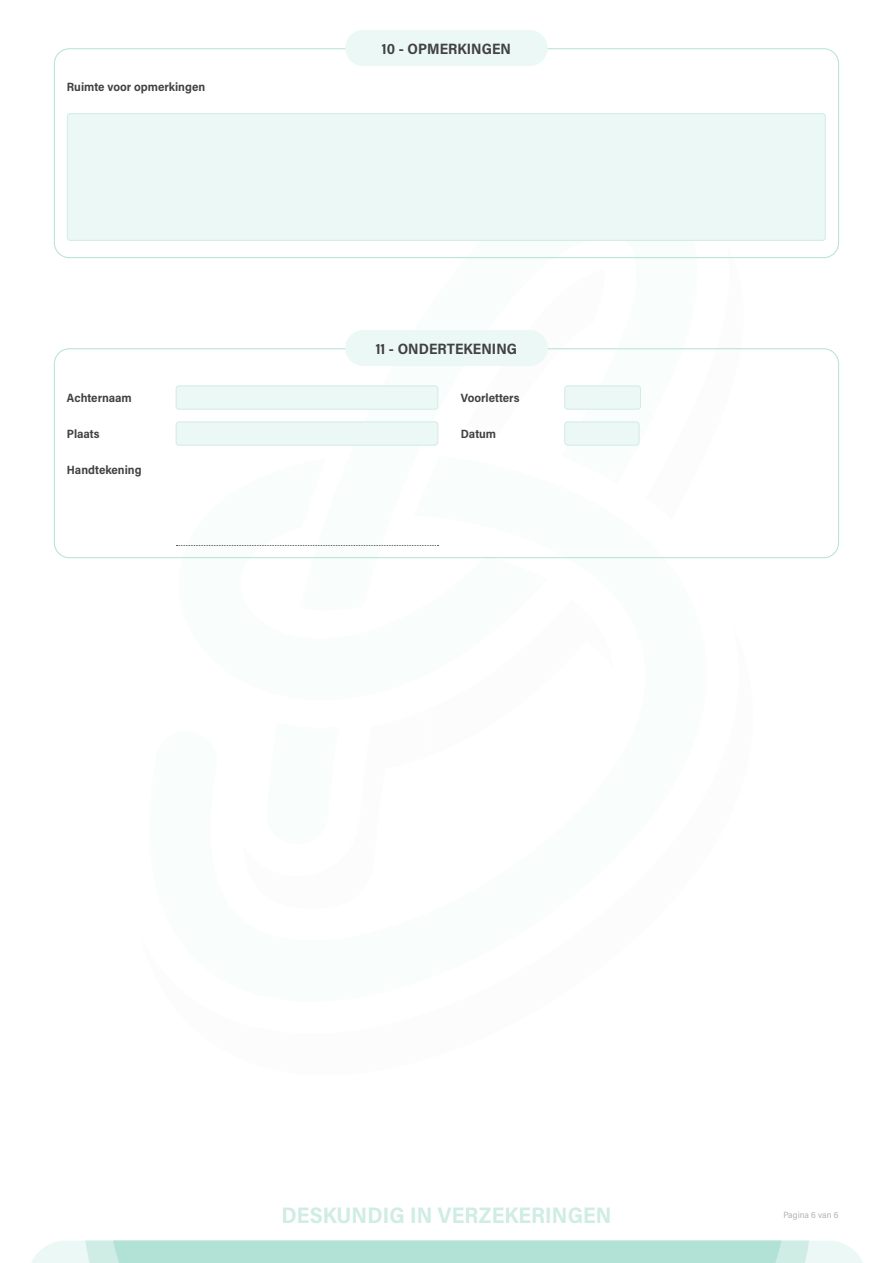
<style>
.page{position:relative;width:893px;height:1263px;background:#fff}
.page>*{position:absolute;margin:0;border:0;box-sizing:border-box;transform-origin:0 0}
.t1{font:700 22.5px "Acumin Pro Semi Cond";letter-spacing:.005em;color:#cfece5}
.t2{font:700 15px "Acumin Pro Semi Cond";color:#414042}
.t3{font:700 12px "Acumin Pro Semi Cond";color:#414042}
.t4{font:9px "Acumin Pro Semi Cond";color:#afb1b1}
</style>
<div class="page">
<svg style="left:31px;top:1240px;width:832px;height:23px;background:#bde5dc"></svg>
<svg style="left:139px;top:258px;width:567px;height:301px"></svg>
<div style="left:54px;top:348px;width:785px;height:210px;border:1px solid #b2e1d6;border-radius:15px"></div>
<div style="left:54px;top:48px;width:785px;height:210px;border:1px solid #b2e1d6;border-radius:15px"></div>
<div style="left:345px;top:330px;width:203px;height:36px;background:#ecf8f5;border-radius:18px"></div>
<div style="left:345px;top:30px;width:203px;height:36px;background:#ecf8f5;border-radius:18px"></div>
<svg style="left:176px;top:545px;width:262px;height:1px"></svg>
<div style="left:176px;top:422px;width:262px;height:23px;background:#ecf8f5;border-radius:3px"></div>
<div style="left:176px;top:422px;width:262px;height:24px;border:1px solid #cfece5;border-radius:3px"></div>
<div style="left:176px;top:386px;width:262px;height:23px;background:#ecf8f5;border-radius:3px"></div>
<div style="left:176px;top:386px;width:262px;height:24px;border:1px solid #cfece5;border-radius:3px"></div>
<div style="left:565px;top:422px;width:74px;height:23px;background:#ecf8f5;border-radius:3px"></div>
<div style="left:564px;top:422px;width:75px;height:24px;border:1px solid #cfece5;border-radius:3px"></div>
<div style="left:565px;top:386px;width:75px;height:23px;background:#ecf8f5;border-radius:3px"></div>
<div style="left:564px;top:386px;width:77px;height:24px;border:1px solid #cfece5;border-radius:3px"></div>
<div style="left:67px;top:114px;width:758px;height:126px;background:#ecf8f5;border-radius:3px"></div>
<div style="left:67px;top:113px;width:759px;height:128px;border:1px solid #cfece5;border-radius:3px"></div>
<p class="t3" style="left:67px;top:78px;width:140px">Ruimte voor opmerkingen</p>
<p class="t2" style="left:382px;top:38px;width:131px">10 - OPMERKINGEN</p>
<p class="t2" style="left:376px;top:338px;width:143px">11 - ONDERTEKENING</p>
<p class="t3" style="left:67px;top:389px;width:66px">Achternaam</p>
<p class="t3" style="left:67px;top:425px;width:34px">Plaats</p>
<p class="t3" style="left:461px;top:425px;width:37px">Datum</p>
<p class="t3" style="left:461px;top:389px;width:60px">Voorletters</p>
<p class="t3" style="left:67px;top:461px;width:76px">Handtekening</p>
<h1 class="t1" style="left:281px;top:1199px;width:331px">DESKUNDIG IN VERZEKERINGEN</h1>
<p class="t4" style="left:783px;top:1208px;width:57px">Pagina 6 van 6</p>
</div>
